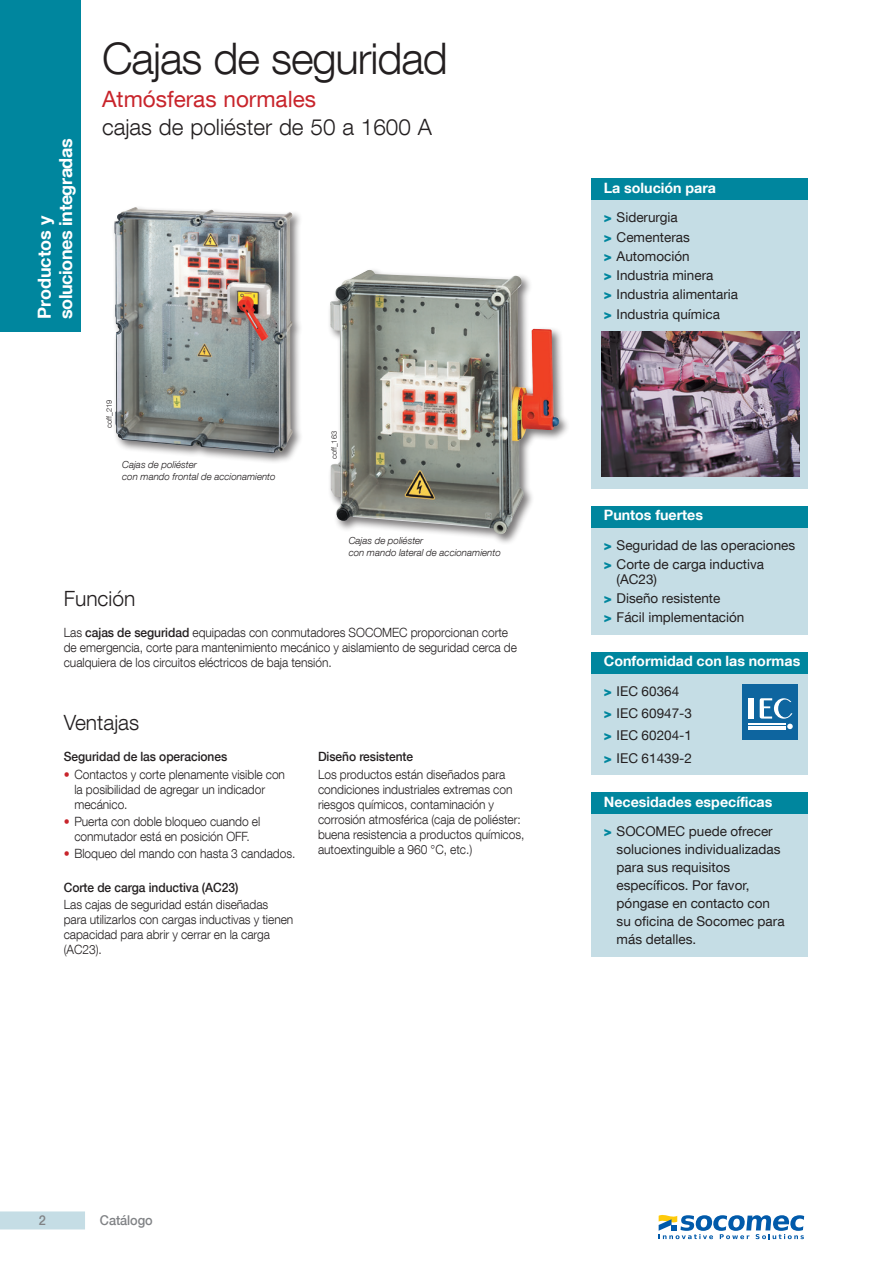
<style>
.page{position:relative;width:893px;height:1263px;background:#fff}
.page>*{position:absolute;margin:0;border:0;box-sizing:border-box;transform-origin:0 0}
.TITRE_page_1{font:300 43.5px "Helvetica Neue LT Com";letter-spacing:-.025em;color:#231f20}
.Calibre{font:300 22.5px "Helvetica Neue LT Com";color:#231f20}
.Sous_famille{font:22.5px "Helvetica Neue LT Com";color:#c8242b}
.titre_Chapitre{font:300 21px "Helvetica Neue LT Com";color:#231f20}
.t1{font:700 18px/21.6px "Helvetica Neue LT Com";letter-spacing:-.025em;color:#fff}
.navig_titre{font:700 14.25px "Helvetica Neue LT Com";color:#fff}
.t2{font:13.5px/18px "Helvetica Neue LT Com";color:#231f20}
.t3{font:500 13.5px "Helvetica Neue LT Com";letter-spacing:-.005em;color:#808285;scale:.94 1}
.texte_light_8_5pt{font:300 12.75px/15px "Helvetica Neue LT Com";letter-spacing:-.005em;color:#231f20;scale:.94 1}
.Texte_medium_8_5{font:500 12.75px "Helvetica Neue LT Com";letter-spacing:-.005em;color:#231f20;scale:.94 1}
.Legende_PRODUIT{font:italic 300 9.75px/11.7px "Helvetica Neue LT Com";color:#231f20}
.reference{font:300 7.5px "Helvetica Neue LT Com";color:#231f20}
.s1{font-weight:500}
.s2{color:#c8242b}
.s3{font-weight:900;color:#00869e}
</style>
<div class="page">
<div style="left:0;top:1211px;width:85px;height:18px;background:#c5dde5"></div>
<div style="left:0;top:0;width:81px;height:332px;background:#00869e"></div>
<div style="left:111px;top:205px;width:193px;height:259px;background:#231f20;opacity:.6"></div>
<img style="left:114px;top:207px;width:179px;height:246px">
<div style="left:327px;top:267px;width:243px;height:278px;background:#231f20;opacity:.6"></div>
<img style="left:329px;top:270px;width:230px;height:265px">
<div style="left:591px;top:527px;width:217px;height:108px;background:#c5dde5"></div>
<div style="left:591px;top:506px;width:217px;height:21px;background:#00869e"></div>
<div style="left:591px;top:814px;width:217px;height:143px;background:#c5dde5"></div>
<div style="left:591px;top:792px;width:217px;height:22px;background:#00869e"></div>
<div style="left:591px;top:673px;width:217px;height:102px;background:#c5dde5"></div>
<div style="left:591px;top:652px;width:217px;height:21px;background:#00869e"></div>
<div style="left:742px;top:685px;width:55px;height:55px;background:#0e659f"></div>
<hr style="left:748px;top:724px;width:37px;height:1px;background:#fff">
<hr style="left:748px;top:726px;width:37px;height:1px;background:#fff">
<hr style="left:748px;top:728px;width:37px;height:1px;background:#fff">
<div style="left:748px;top:698px;width:5px;height:21px;background:#fff"></div>
<svg style="left:760px;top:698px;width:33px;height:31px"></svg>
<div style="left:591px;top:200px;width:217px;height:289px;background:#c5dde5"></div>
<div style="left:591px;top:179px;width:217px;height:21px;background:#00869e"></div>
<img style="left:601px;top:332px;width:198px;height:145px">
<svg style="left:659px;top:1215px;width:145px;height:24px"></svg>
<h3 class="t1" style="left:33px;top:319px;width:182px;rotate:-90deg">Productos y soluciones integradas</h3>
<p class="TITRE_page_1" style="left:102px;top:32px;width:347px">Cajas de seguridad</p>
<p class="Sous_famille" style="left:102px;top:85px;width:215px">Atmósferas normales</p>
<p class="Calibre" style="left:102px;top:113px;width:331px">cajas de poliéster de 50 a 1600 A</p>
<p class="reference" style="left:105px;top:428px;width:30px;rotate:-90deg">coff_219</p>
<p class="Legende_PRODUIT" style="left:122px;top:459px;width:155px">Cajas de poliéster<br>con mando frontal de accionamiento</p>
<p class="reference" style="left:329px;top:459px;width:30px;rotate:-90deg">coff_163</p>
<p class="Legende_PRODUIT" style="left:349px;top:534px;width:154px">Cajas de poliéster<br>con mando lateral de accionamiento</p>
<p class="titre_Chapitre" style="left:64px;top:586px;width:73px">Función</p>
<p class="texte_light_8_5pt" style="left:64px;top:625px;width:484px">Las <span class="s1">cajas de seguridad</span> equipadas con conmutadores SOCOMEC proporcionan corte de emergencia, corte para mantenimiento mecánico y aislamiento de seguridad cerca de cualquiera de los circuitos eléctricos de baja tensión.</p>
<p class="titre_Chapitre" style="left:64px;top:710px;width:77px">Ventajas</p>
<p class="Texte_medium_8_5" style="left:64px;top:749px;width:175px">Seguridad de las operaciones</p>
<p class="texte_light_8_5pt" style="left:74px;top:766px;width:226px;text-indent:-11px"><span class="s2">•</span> Contactos y corte plenamente visible con la posibilidad de agregar un indicador mecánico.</p>
<p class="texte_light_8_5pt" style="left:64px;top:813px;width:210px;text-align:center"><span class="s2">•</span> Puerta con doble bloqueo cuando el conmutador está en posición OFF.</p>
<p class="texte_light_8_5pt" style="left:64px;top:845px;width:248px"><span class="s2">•</span> Bloqueo del mando con hasta 3 candados.</p>
<p class="Texte_medium_8_5" style="left:64px;top:880px;width:187px">Corte de carga inductiva (AC23)</p>
<p class="texte_light_8_5pt" style="left:64px;top:897px;width:246px">Las cajas de seguridad están diseñadas para utilizarlos con cargas inductivas y tienen capacidad para abrir y cerrar en la carga (AC23).</p>
<p class="Texte_medium_8_5" style="left:318px;top:749px;width:103px">Diseño resistente</p>
<p class="texte_light_8_5pt" style="left:318px;top:766px;width:221px">Los productos están diseñados para condiciones industriales extremas con riesgos químicos, contaminación y corrosión atmosférica (caja de poliéster: buena resistencia a productos químicos, autoextinguible a 960 °C, etc.)</p>
<p class="navig_titre" style="left:604px;top:179px;width:114px">La solución para</p>
<p class="t2" style="left:604px;top:208px;width:75px"><span class="s3">&gt;</span> Siderurgia</p>
<p class="t2" style="left:604px;top:227px;width:88px"><span class="s3">&gt;</span> Cementeras</p>
<p class="t2" style="left:604px;top:247px;width:87px"><span class="s3">&gt;</span> Automoción</p>
<p class="t2" style="left:604px;top:266px;width:111px"><span class="s3">&gt;</span> Industria minera</p>
<p class="t2" style="left:604px;top:285px;width:136px"><span class="s3">&gt;</span> Industria alimentaria</p>
<p class="t2" style="left:604px;top:304px;width:118px"><span class="s3">&gt;</span> Industria química</p>
<p class="navig_titre" style="left:604px;top:506px;width:101px">Puntos fuertes</p>
<p class="t2" style="left:604px;top:536px;width:193px"><span class="s3">&gt;</span> Seguridad de las operaciones</p>
<p class="t2" style="left:617px;top:556px;width:149px;line-height:15px;text-indent:-13px"><span class="s3">&gt;</span> Corte de carga inductiva (AC23)</p>
<p class="t2" style="left:604px;top:589px;width:118px"><span class="s3">&gt;</span> Diseño resistente</p>
<p class="t2" style="left:604px;top:608px;width:142px"><span class="s3">&gt;</span> Fácil implementación</p>
<p class="navig_titre" style="left:604px;top:652px;width:198px">Conformidad con las normas</p>
<p class="t2" style="left:604px;top:682px;width:77px"><span class="s3">&gt;</span> IEC 60364</p>
<p class="t2" style="left:604px;top:704px;width:90px"><span class="s3">&gt;</span> IEC 60947-3</p>
<p class="t2" style="left:604px;top:726px;width:90px"><span class="s3">&gt;</span> IEC 60204-1</p>
<p class="t2" style="left:604px;top:748px;width:90px"><span class="s3">&gt;</span> IEC 61439-2</p>
<p class="navig_titre" style="left:604px;top:792px;width:170px">Necesidades específicas</p>
<p class="t2" style="left:617px;top:822px;width:170px;text-indent:-13px"><span class="s3">&gt;</span> SOCOMEC puede ofrecer soluciones individualizadas para sus requisitos específicos. Por favor, póngase en contacto con su oficina de Socomec para más detalles.</p>
<p class="t3" style="left:39px;top:1212px;width:9px">2</p>
<p class="t3" style="left:100px;top:1212px;width:58px">Catálogo</p>
</div>
